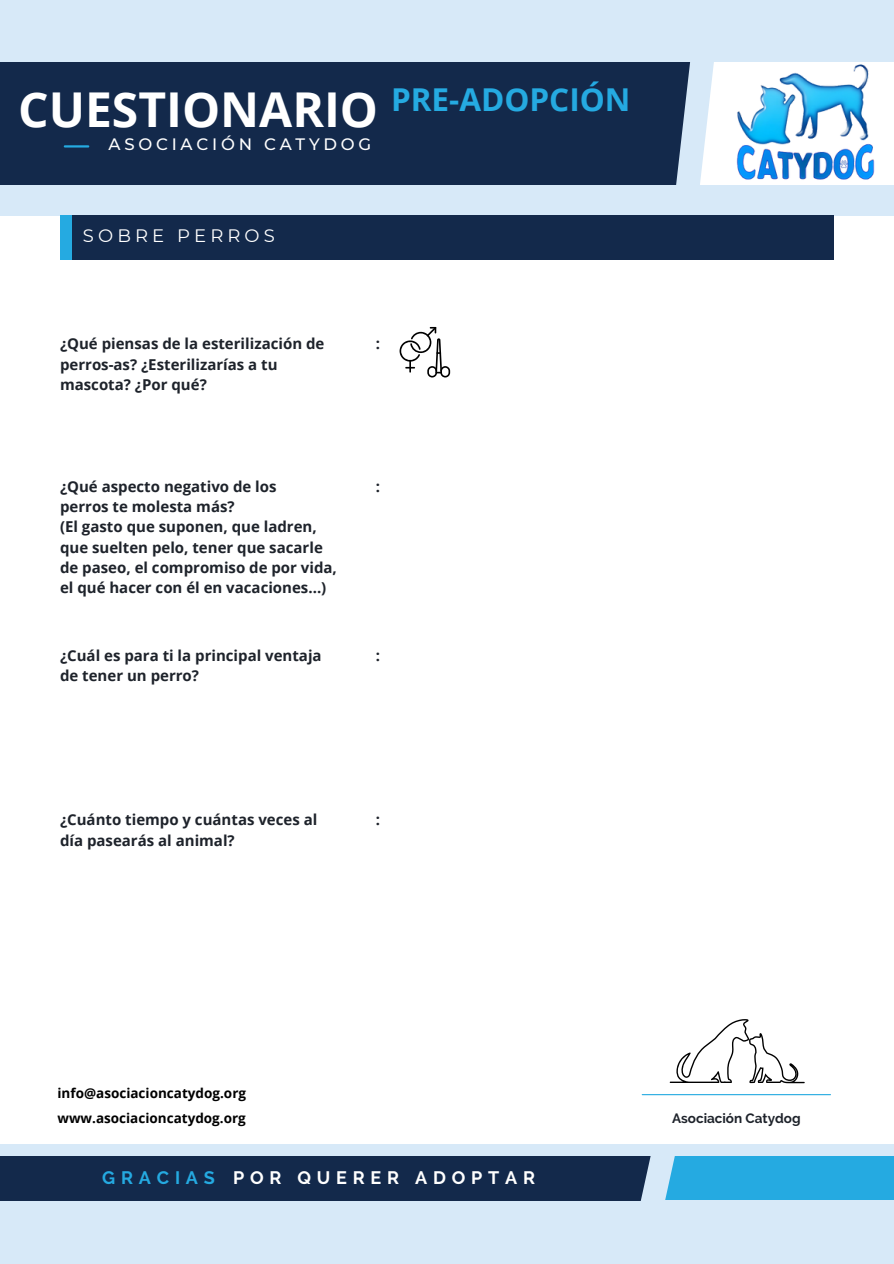
<style>
.page{position:relative;width:894px;height:1264px;background:#fff}
.page>*{position:absolute;margin:0;border:0;box-sizing:border-box;transform-origin:0 0}
.t1{font:700 48px "Open Sans";color:#fff}
.t2{font:700 31.5px "Open Sans";color:#25aae1}
.t3{font:700 18px "Raleway";letter-spacing:.32em;color:#fff}
.t4{font:18px "Montserrat";letter-spacing:.23em;color:#fff}
.t5{font:700 18px "Raleway";letter-spacing:.32em;color:#25aae1}
.t6{font:500 16.5px "Montserrat";letter-spacing:.23em;color:#fff}
.t7{font:700 15px/20.2px "Open Sans";color:#1e232b}
.t8{font:700 13.5px "Open Sans";color:#000}
.t9{font:700 13.5px "Raleway";color:#1e232b}
</style>
<div class="page">
<div style="left:0;top:0;width:893px;height:216px;background:#d7e9f8"></div>
<div style="left:0;top:62px;width:694px;height:123px;background:#13294b"></div>
<hr style="left:65px;top:145px;width:23px;height:2px;background:#25aae1">
<div style="left:0;top:1143px;width:893px;height:120px;background:#d7e9f8"></div>
<div style="left:0;top:1155px;width:656px;height:45px;background:#13294b"></div>
<div style="left:653px;top:1155px;width:240px;height:44px;background:#25aae1"></div>
<hr style="left:642px;top:1094px;width:188px;height:1px;background:#25aae1">
<div style="left:60px;top:216px;width:18px;height:44px;background:#25aae1"></div>
<div style="left:72px;top:216px;width:761px;height:44px;background:#13294b"></div>
<svg style="left:660px;top:62px;width:70px;height:154px"></svg>
<svg style="left:623px;top:1143px;width:68px;height:58px"></svg>
<img style="left:718px;top:62px;width:173px;height:132px">
<svg style="left:669px;top:1019px;width:135px;height:64px"></svg>
<svg style="left:399px;top:327px;width:51px;height:50px"></svg>
<h2 class="t1" style="left:18px;top:76px;width:361px">CUESTIONARIO</h2>
<h3 class="t2" style="left:391px;top:77px;width:241px">PRE-ADOPCIÓN</h3>
<p class="t6" style="left:108px;top:134px;width:264px">ASOCIACIÓN CATYDOG</p>
<p class="t4" style="left:83px;top:225px;width:193px">SOBRE PERROS</p>
<p class="t7" style="left:60px;top:333px;width:266px">¿Qué piensas de la esterilización de</p>
<p class="t7" style="left:60px;top:353px;width:219px">perros-as? ¿Esterilizarías a tu</p>
<p class="t7" style="left:60px;top:374px;width:148px">mascota? ¿Por qué?</p>
<p class="t7" style="left:60px;top:476px;width:218px">¿Qué aspecto negativo de los</p>
<p class="t7" style="left:60px;top:496px;width:176px">perros te molesta más?</p>
<p class="t7" style="left:60px;top:516px;width:278px">(El gasto que suponen, que ladren, que suelten pelo, tener que sacarle de paseo, el compromiso de por vida, el qué hacer con él en vacaciones...)</p>
<p class="t7" style="left:60px;top:645px;width:263px">¿Cuál es para ti la principal ventaja</p>
<p class="t7" style="left:60px;top:665px;width:140px">de tener un perro?</p>
<p class="t7" style="left:375px;top:333px;width:6px">:</p>
<p class="t7" style="left:375px;top:476px;width:6px">:</p>
<p class="t7" style="left:375px;top:645px;width:6px">:</p>
<p class="t7" style="left:60px;top:809px;width:259px">¿Cuánto tiempo y cuántas veces al</p>
<p class="t7" style="left:60px;top:829px;width:176px">día pasearás al animal?</p>
<p class="t7" style="left:375px;top:809px;width:6px">:</p>
<h4 class="t8" style="left:57px;top:1083px;width:190px">info@asociacioncatydog.org</h4>
<p class="t8" style="left:57px;top:1108px;width:190px">www.asociacioncatydog.org</p>
<p class="t5" style="left:102px;top:1166px;width:114px">GRACIAS</p>
<p class="t3" style="left:233px;top:1166px;width:303px">POR QUERER ADOPTAR</p>
<h1 class="t9" style="left:672px;top:1109px;width:130px">Asociación Catydog</h1>
</div>
